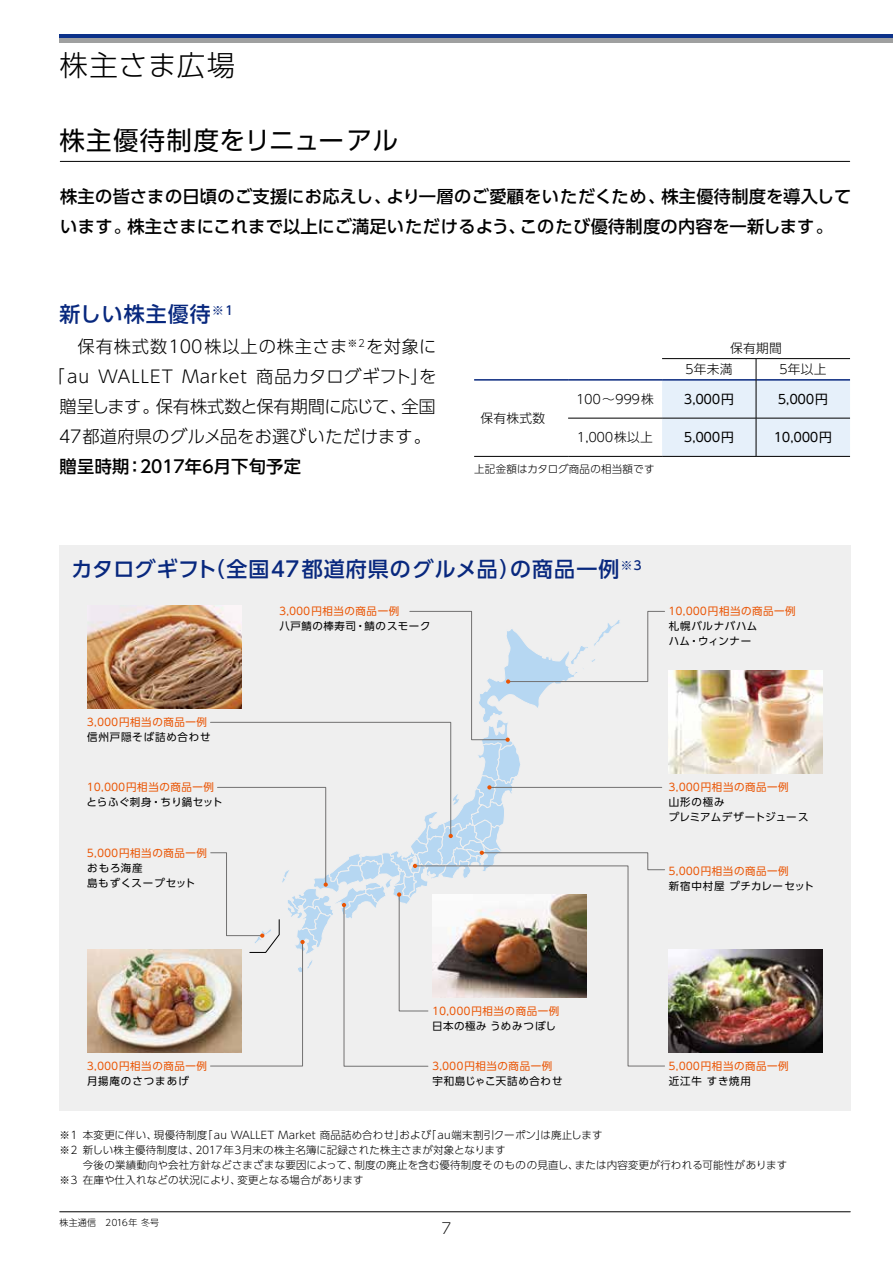
<style>
.page{position:relative;width:893px;height:1263px;background:#fff}
.page>*{position:absolute;margin:0;border:0;box-sizing:border-box;transform-origin:0 0}
.t1{font:300 28.5px "UD Shin Go Pro";letter-spacing:.03em;color:#000}
.t2{font:25.5px "UD Shin Go Pro";letter-spacing:.04em;color:#000}
.t3{font:500 21px "UD Shin Go Pro";letter-spacing:.05em;color:#08287e}
.t4{font:500 17.25px/30px "UD Shin Go Pro";letter-spacing:.01em;color:#000}
.t5{font:300 17.25px/30px "UD Shin Go Pro";letter-spacing:.01em;color:#000}
.t6{font:300 17.25px "MO Clear Tone SG";letter-spacing:.055em;color:#000}
.t7{font:300 17.25px "UD Shin Go Pro";letter-spacing:.05em;color:#000}
.t8{font:200 15px "MO Clear Tone SG";color:#000}
.t9{font:12.75px "MO Clear Tone SG";letter-spacing:.02em;color:#000}
.t10{font:300 12.75px/21.3px "UD Shin Go Pro";letter-spacing:.02em;color:#000}
.t11{font:300 12.75px "MO Clear Tone SG";letter-spacing:.02em;color:#000}
.t12{font:10.5px/15px "UD Shin Go Pro";letter-spacing:.05em;color:#000}
.t13{font:300 10.5px/15px "UD Shin Go Pro";letter-spacing:.02em;color:#000}
.t14{font:10.5px/15px "UD Shin Go Pro";letter-spacing:.05em;color:#ea5504}
.t15{font:300 9px "UD Shin Go Pro";letter-spacing:.025em;color:#000}
.s1{font-family:"MO Clear Tone SG"}
.s2{font-family:"UD Shin Go Pro"}
.s3{font-weight:500}
.s4{font-family:"MO Clear Tone SG";color:#ea5504}
.s5{color:#ea5504}
.s6{color:#000}
</style>
<div class="page">
<div style="left:60px;top:546px;width:791px;height:565px;background:#efefef"></div>
<div style="left:60px;top:34px;width:833px;height:9px;background:#0c328a"></div>
<div style="left:60px;top:38px;width:833px;height:5px;background:#9fa0a0"></div>
<hr style="left:60px;top:161px;width:790px;height:1px;background:#000">
<hr style="left:662px;top:358px;width:94px;height:1px;background:#000">
<hr style="left:756px;top:358px;width:94px;height:1px;background:#000">
<hr style="left:568px;top:418px;width:94px;height:1px;background:#000">
<hr style="left:474px;top:456px;width:94px;height:1px;background:#000">
<hr style="left:568px;top:456px;width:94px;height:1px;background:#000">
<hr style="left:662px;top:456px;width:94px;height:1px;background:#000">
<hr style="left:756px;top:456px;width:94px;height:1px;background:#000">
<hr style="left:474px;top:379px;width:94px;height:2px;background:#08287e">
<hr style="left:568px;top:379px;width:94px;height:2px;background:#08287e">
<svg style="left:662px;top:359px;width:188px;height:97px"></svg>
<hr style="left:756px;top:380px;width:1px;height:38px;background:#000">
<hr style="left:756px;top:418px;width:1px;height:38px;background:#000">
<img style="left:87px;top:606px;width:154px;height:102px">
<img style="left:669px;top:671px;width:154px;height:102px">
<img style="left:669px;top:950px;width:154px;height:102px">
<img style="left:87px;top:950px;width:123px;height:102px">
<svg style="left:210px;top:611px;width:455px;height:455px"></svg>
<hr style="left:60px;top:1211px;width:790px;height:1px;background:#000">
<h1 class="t1" style="left:60px;top:42px;width:177px">株主さま広場</h1>
<h2 class="t2" style="left:60px;top:120px;width:340px">株主優待制度をリニューアル</h2>
<h3 class="t4" style="left:60px;top:181px;width:793px">株主の皆さまの日頃のご支援にお応えし、より一層のご愛顧をいただくため、株主優待制度を導入しています。株主さまにこれまで以上にご満足いただけるよう、このたび優待制度の内容を一新します。</h3>
<h3 class="t3" style="left:60px;top:297px;width:175px">新しい株主優待<sup>※</sup><sup>1</sup></h3>
<h3 class="t7" style="left:60px;top:332px;width:378px">　保有株式数<span class="s1">100</span>株以上の株主さま<sup>※</sup><sup>2</sup>を対象に</h3>
<h3 class="t6" style="left:48px;top:365px;width:390px"><span class="s2">「</span>au WALLET Market <span class="s2">商品カタログギフト」を</span></h3>
<h3 class="t5" style="left:60px;top:391px;width:378px">贈呈します。保有株式数と保有期間に応じて、全国<br><span class="s1">47</span>都道府県のグルメ品をお選びいただけます。<span class="s3">贈呈時期：２０１７年６月下旬予定</span></h3>
<p class="t10" style="left:683px;top:337px;width:100px;text-indent:47px">保有期間<br>５年未満</p>
<p class="t10" style="left:777px;top:358px;width:51px">５年以上</p>
<p class="t11" style="left:576px;top:390px;width:79px">100<span class="s2">～</span>999<span class="s2">株</span></p>
<p class="t9" style="left:684px;top:390px;width:51px">3,000<span class="s2">円</span></p>
<p class="t9" style="left:778px;top:390px;width:51px">5,000<span class="s2">円</span></p>
<p class="t11" style="left:577px;top:429px;width:77px">1,000<span class="s2">株以上</span></p>
<p class="t9" style="left:684px;top:428px;width:51px">5,000<span class="s2">円</span></p>
<p class="t9" style="left:774px;top:428px;width:59px">10,000<span class="s2">円</span></p>
<p class="t13" style="left:474px;top:461px;width:182px">上記金額はカタログ商品の相当額です</p>
<p class="t10" style="left:480px;top:407px;width:66px">保有株式数</p>
<h3 class="t3" style="left:72px;top:552px;width:572px">カタログギフト（全国<span class="s1">47</span>都道府県のグルメ品）の商品一例<sup>※</sup><sup>3</sup></h3>
<p class="t12" style="left:279px;top:603px;width:153px"><span class="s4">3,000</span><span class="s5">円相当の商品一例<br></span>八戸鯖の棒寿司・鯖のスモーク</p>
<p class="t12" style="left:669px;top:603px;width:128px"><span class="s4">10,000</span><span class="s5">円相当の商品一例</span>札幌バルナバハム<br>ハム・ウィンナー</p>
<p class="t12" style="left:87px;top:714px;width:125px"><span class="s4">3,000</span><span class="s5">円相当の商品一例</span>信州戸隠そば詰め合わせ</p>
<p class="t12" style="left:87px;top:779px;width:137px"><span class="s4">10,000</span><span class="s5">円相当の商品一例</span>とらふぐ刺身・ちり鍋セット</p>
<p class="t12" style="left:87px;top:845px;width:121px"><span class="s4">5,000</span><span class="s5">円相当の商品一例</span>おもろ海産<br>島もずくスープセット</p>
<p class="t12" style="left:669px;top:779px;width:141px"><span class="s4">3,000</span><span class="s5">円相当の商品一例<br></span>山形の極み<br>プレミアムデザートジュース</p>
<p class="t12" style="left:669px;top:863px;width:147px"><span class="s4">5,000</span><span class="s5">円相当の商品一例<br></span>新宿中村屋プチカレーセット</p>
<p class="t12" style="left:87px;top:1058px;width:121px"><span class="s4">3,000</span><span class="s5">円相当の商品一例</span>月揚庵のさつまあげ</p>
<p class="t12" style="left:432px;top:1003px;width:128px"><span class="s4">10,000</span><span class="s5">円相当の商品一例</span>日本の極みうめみつぼし</p>
<p class="t12" style="left:432px;top:1058px;width:132px"><span class="s4">3,000</span><span class="s5">円相当の商品一例</span>宇和島じゃこ天詰め合わせ</p>
<p class="t14" style="left:669px;top:1058px;width:121px"><span class="s1">5,000</span>円相当の商品一例<span class="s6">近江牛すき焼用</span></p>
<p class="t13" style="left:60px;top:1127px;width:545px">※<span class="s1">1</span> 本変更に伴い、現優待制度「<span class="s1">au WALLET Market</span> 商品詰め合わせ」および「<span class="s1">au</span>端末割引クーポン」は廃止します※<span class="s1">2</span> 新しい株主優待制度は、<span class="s1">2017</span>年<span class="s1">3</span>月末の株主名簿に記録された株主さまが対象となります</p>
<p class="t13" style="left:60px;top:1157px;width:729px;text-indent:23px">今後の業績動向や会社方針などさまざまな要因によって、制度の廃止を含む優待制度そのものの見直し、または内容変更が行われる可能性があります※<span class="s1">3</span> 在庫や仕入れなどの状況により、変更となる場合があります</p>
<p class="t15" style="left:60px;top:1215px;width:101px">株主通信　<span class="s1">2016</span>年冬号</p>
<h3 class="t8" style="left:442px;top:1218px;width:11px">7</h3>
</div>
